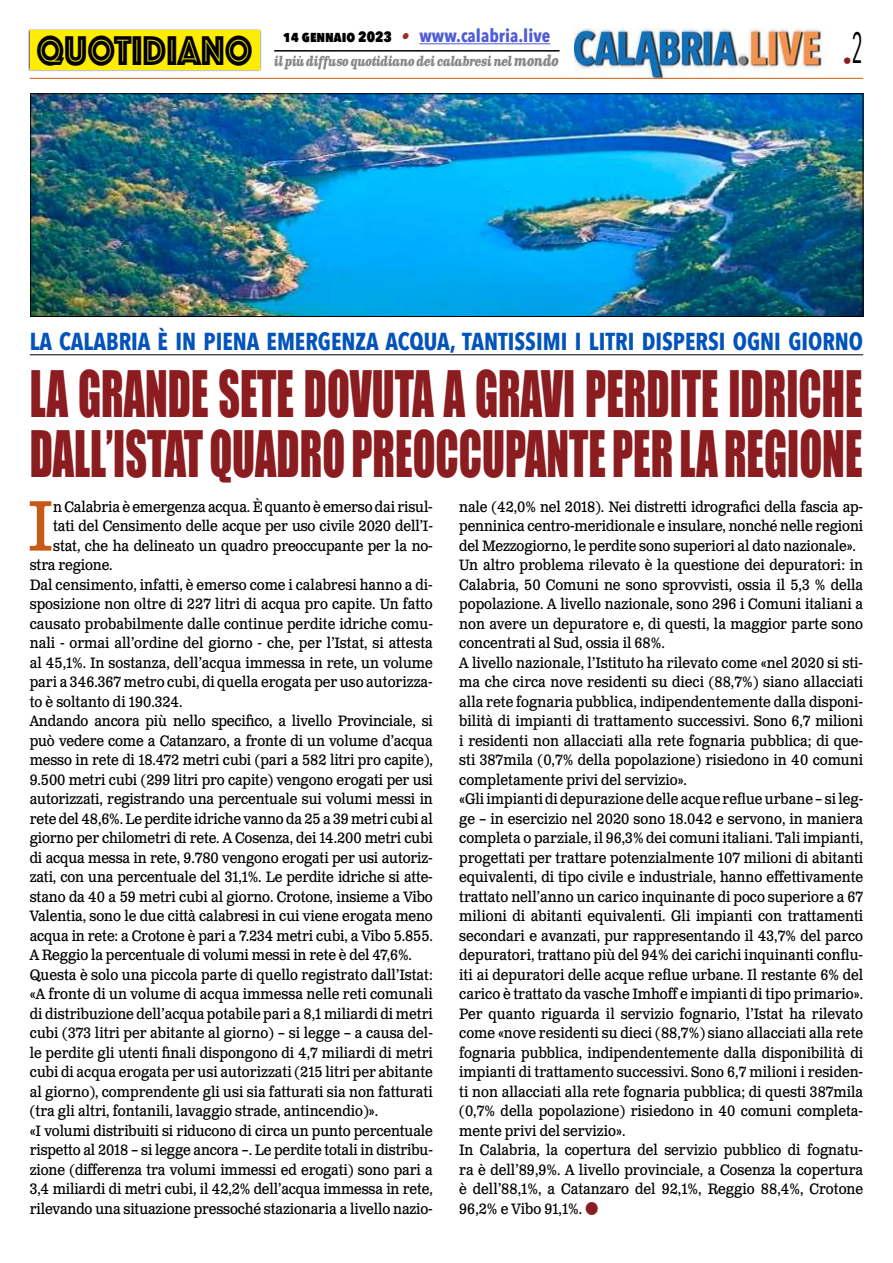
<style>
.page{position:relative;width:893px;height:1263px;background:#fff}
.page>*{position:absolute;margin:0;border:0;box-sizing:border-box;transform-origin:0 0}
.t1{font:71.25px "Clarendon Text Pro";color:#c85a19;scale:.9 1}
.t2{font:58.8px/60px "Impact";color:#8b1c1f;scale:.71 1}
.t3{font:43.2px "Phosphate Inline";color:#000;scale:.87 1}
.t4{font:700 24.45px "Avenir Next Condensed";color:#0253ba;scale:.95 1}
.t5{font:700 18px "Avenir Next Condensed";color:#4f5cd6}
.t6{font:18px "Avenir Next Condensed";color:#8b1c1f}
.t7{font:15px/19.5px "Clarendon Text Pro";color:#000;scale:.9 1}
.t8{font:italic 700 13.5px "Clarendon Text Pro";letter-spacing:-.05em;color:#878787;scale:.79 1}
.s1{font-weight:800;font-size:15px;color:#000}
.s2{font-family:"Clarendon Text Pro";font-style:italic;font-size:16.5px;color:#a02a25}
.s3{font-size:15px}
</style>
<div class="page">
<img style="left:574px;top:28px;width:252px;height:53px">
<hr style="left:30px;top:78px;width:833px;height:1px;background:#c85a19">
<div style="left:28px;top:29px;width:233px;height:43px;background:#000;opacity:.75"></div>
<div style="left:30px;top:31px;width:229px;height:39px;background:#ffed00"></div>
<hr style="left:419px;top:43px;width:131px;height:1px;background:#4f5cd6">
<hr style="left:274px;top:50px;width:285px;height:2px;background:#000">
<hr style="left:30px;top:354px;width:833px;height:1px;background:#000">
<img style="left:32px;top:96px;width:829px;height:219px">
<div style="left:30px;top:94px;width:833px;height:223px;border:1px solid #000"></div>
<h3 class="t3" style="left:36px;top:20px;width:250px">QUOTIDIANO</h3>
<p class="t5" style="left:283px;top:25px;width:269px"><span class="s1">14 gennaio 2023</span> <span class="s2">•</span> www.calabria.live</p>
<p class="t8" style="left:274px;top:53px;width:362px">il più diffuso quotidiano dei calabresi nel <span class="s3">mondo</span></p>
<p class="t6" style="left:843px;top:46px;width:22px">•<sup>2</sup></p>
<h3 class="t4" style="left:30px;top:327px;width:879px">LA CALABRIA È IN PIENA EMERGENZA ACQUA, TANTISSIMI I LITRI DISPERSI OGNI GIORNO</h3>
<h2 class="t2" style="left:30px;top:363px;width:1174px">LA GRANDE SETE DOVUTA A GRAVI PERDITE IDRICHE<br>DALL’ISTAT QUADRO PREOCCUPANTE PER LA REGIONE</h2>
<h1 class="t1" style="left:27px;top:483px;width:31px">I</h1>
<p class="t7" style="left:53px;top:497px;width:423px">n Calabria è emergenza acqua. È quanto è emerso dai risul-</p>
<p class="t7" style="left:53px;top:517px;width:423px">tati del Censimento delle acque per uso civile 2020 dell’I-</p>
<p class="t7" style="left:53px;top:536px;width:423px">stat, che ha delineato un quadro preoccupante per la no-</p>
<p class="t7" style="left:30px;top:556px;width:94px">stra regione.</p>
<p class="t7" style="left:30px;top:575px;width:449px">Dal censimento, infatti, è emerso come i calabresi hanno a di-</p>
<p class="t7" style="left:30px;top:595px;width:449px">sposizione non oltre di 227 litri di acqua pro capite. Un fatto</p>
<p class="t7" style="left:30px;top:614px;width:449px">causato probabilmente dalle continue perdite idriche comu-</p>
<p class="t7" style="left:30px;top:634px;width:449px">nali - ormai all’ordine del giorno - che, per l’Istat, si attesta</p>
<p class="t7" style="left:30px;top:653px;width:449px">al 45,1%. In sostanza, dell’acqua immessa in rete, un volume</p>
<p class="t7" style="left:30px;top:673px;width:449px">pari a 346.367 metro cubi, di quella erogata per uso autorizza-</p>
<p class="t7" style="left:30px;top:692px;width:171px">to è soltanto di 190.324.</p>
<p class="t7" style="left:30px;top:712px;width:449px">Andando ancora più nello specifico, a livello Provinciale, si</p>
<p class="t7" style="left:30px;top:731px;width:449px">può vedere come a Catanzaro, a fronte di un volume d’acqua</p>
<p class="t7" style="left:30px;top:751px;width:449px">messo in rete di 18.472 metri cubi (pari a 582 litri pro capite),</p>
<p class="t7" style="left:30px;top:770px;width:449px">9.500 metri cubi (299 litri pro capite) vengono erogati per usi</p>
<p class="t7" style="left:30px;top:790px;width:449px">autorizzati, registrando una percentuale sui volumi messi in</p>
<p class="t7" style="left:30px;top:809px;width:449px">rete del 48,6%. Le perdite idriche vanno da 25 a 39 metri cubi al</p>
<p class="t7" style="left:30px;top:829px;width:449px">giorno per chilometri di rete. A Cosenza, dei 14.200 metri cubi</p>
<p class="t7" style="left:30px;top:848px;width:449px">di acqua messa in rete, 9.780 vengono erogati per usi autoriz-</p>
<p class="t7" style="left:30px;top:868px;width:449px">zati, con una percentuale del 31,1%. Le perdite idriche si atte-</p>
<p class="t7" style="left:30px;top:887px;width:449px">stano da 40 a 59 metri cubi al giorno. Crotone, insieme a Vibo</p>
<p class="t7" style="left:30px;top:907px;width:449px">Valentia, sono le due città calabresi in cui viene erogata meno</p>
<p class="t7" style="left:30px;top:926px;width:449px">acqua in rete: a Crotone è pari a 7.234 metri cubi, a Vibo 5.855.</p>
<p class="t7" style="left:30px;top:946px;width:426px">A Reggio la percentuale di volumi messi in rete è del 47,6%.</p>
<p class="t7" style="left:30px;top:965px;width:449px">Questa è solo una piccola parte di quello registrato dall’Istat:</p>
<p class="t7" style="left:30px;top:985px;width:449px">«A fronte di un volume di acqua immessa nelle reti comunali</p>
<p class="t7" style="left:30px;top:1004px;width:449px">di distribuzione dell’acqua potabile pari a 8,1 miliardi di metri</p>
<p class="t7" style="left:30px;top:1024px;width:449px">cubi (373 litri per abitante al giorno) – si legge – a causa del-</p>
<p class="t7" style="left:30px;top:1043px;width:449px">le perdite gli utenti finali dispongono di 4,7 miliardi di metri</p>
<p class="t7" style="left:30px;top:1063px;width:449px">cubi di acqua erogata per usi autorizzati (215 litri per abitante</p>
<p class="t7" style="left:30px;top:1082px;width:449px">al giorno), comprendente gli usi sia fatturati sia non fatturati</p>
<p class="t7" style="left:30px;top:1102px;width:389px">(tra gli altri, fontanili, lavaggio strade, antincendio)».</p>
<p class="t7" style="left:30px;top:1121px;width:449px">«I volumi distribuiti si riducono di circa un punto percentuale</p>
<p class="t7" style="left:30px;top:1141px;width:449px">rispetto al 2018 – si legge ancora –. Le perdite totali in distribu-</p>
<p class="t7" style="left:30px;top:1160px;width:449px">zione (differenza tra volumi immessi ed erogati) sono pari a</p>
<p class="t7" style="left:30px;top:1180px;width:449px">3,4 miliardi di metri cubi, il 42,2% dell’acqua immessa in rete,</p>
<p class="t7" style="left:30px;top:1199px;width:449px">rilevando una situazione pressoché stazionaria a livello nazio-</p>
<p class="t7" style="left:459px;top:497px;width:450px">nale (42,0% nel 2018). Nei distretti idrografici della fascia ap&shy;penninica centro-meridionale e insulare, nonché nelle regioni del Mezzogiorno, le perdite sono superiori al dato nazionale».<br>Un altro problema rilevato è la questione dei depuratori: in Calabria, 50 Comuni ne sono sprovvisti, ossia il 5,3 % della popolazione. A livello nazionale, sono 296 i Comuni italiani a non avere un depuratore e, di questi, la maggior parte sono concentrati al Sud, ossia il 68%.<br>A livello nazionale, l’Istituto ha rilevato come «nel 2020 si sti&shy;ma che circa nove residenti su dieci (88,7%) siano allacciati alla rete fognaria pubblica, indipendentemente dalla disponi&shy;bilità di impianti di trattamento successivi. Sono 6,7 milioni i residenti non allacciati alla rete fognaria pubblica; di que&shy;sti 387mila (0,7% della popolazione) risiedono in 40 comuni completamente privi del servizio».<br>«Gli impianti di depurazione delle acque reflue urbane – si leg&shy;ge – in esercizio nel 2020 sono 18.042 e servono, in maniera completa o parziale, il 96,3% dei comuni italiani. Tali impianti, progettati per trattare potenzialmente 107 milioni di abitanti equivalenti, di tipo civile e industriale, hanno effettivamente trattato nell’anno un carico inquinante di poco superiore a 67 milioni di abitanti equivalenti. Gli impianti con trattamenti secondari e avanzati, pur rappresentando il 43,7% del parco depuratori, trattano più del 94% dei carichi inquinanti conflu&shy;iti ai depuratori delle acque reflue urbane. Il restante 6% del carico è trattato da vasche Imhoff e impianti di tipo primario».<br>Per quanto riguarda il servizio fognario, l’Istat ha rilevato come «nove residenti su dieci (88,7%) siano allacciati alla rete fognaria pubblica, indipendentemente dalla disponibilità di impianti di trattamento successivi. Sono 6,7 milioni i residen&shy;ti non allacciati alla rete fognaria pubblica; di questi 387mila (0,7% della popolazione) risiedono in 40 comuni completa&shy;mente privi del servizio».<br>In Calabria, la copertura del servizio pubblico di fognatu&shy;ra è dell’89,9%. A livello provinciale, a Cosenza la copertura è dell’88,1%, a Catanzaro del 92,1%, Reggio 88,4%, Crotone 96,2% e Vibo 91,1%.</p>
</div>
